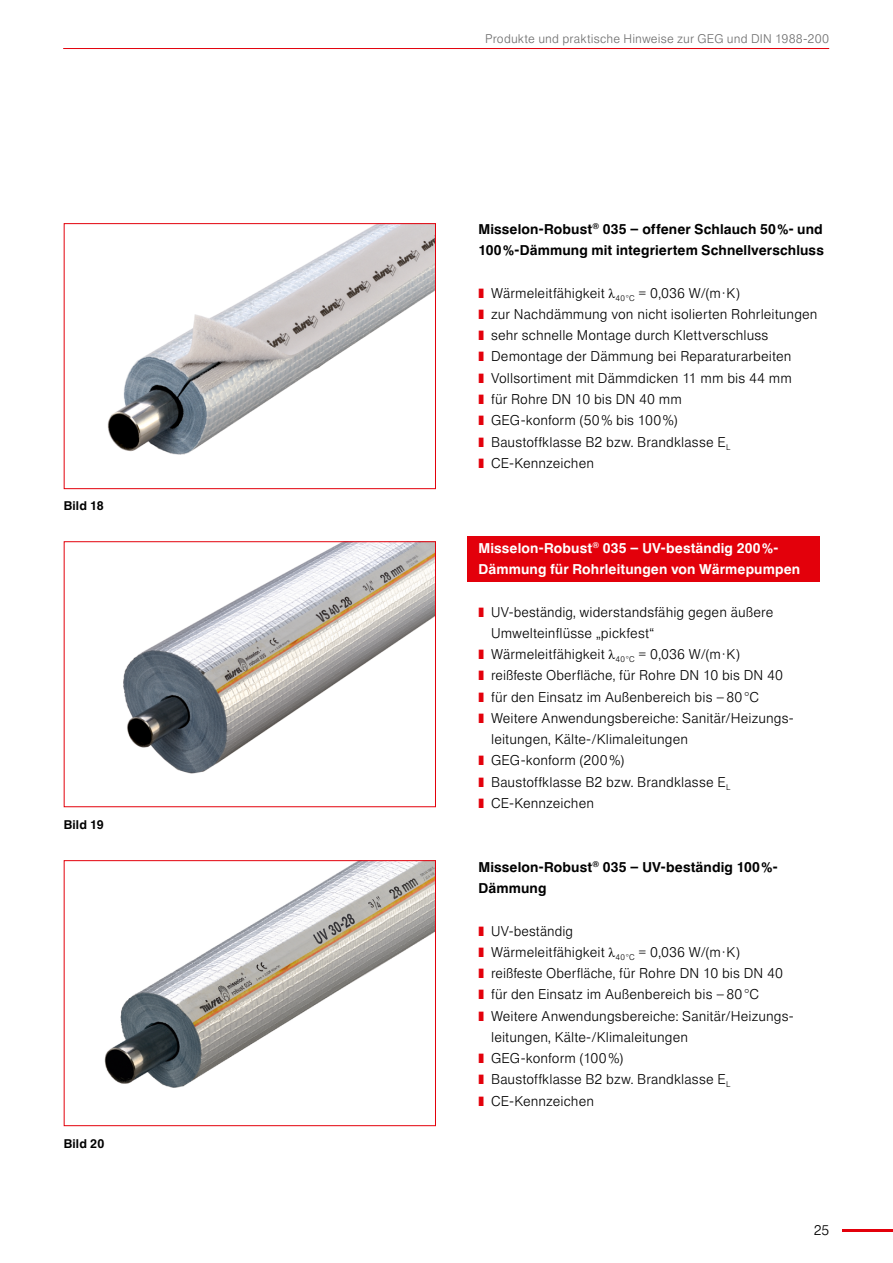
<style>
.page{position:relative;width:893px;height:1263px;background:#fff}
.page>*{position:absolute;margin:0;border:0;box-sizing:border-box;transform-origin:0 0}
.t1{font:300 13.5px/21.3px "Europa Gro SBOP";letter-spacing:.01em;color:#000}
.t2{font:500 13.5px/21.3px "Europa Gro SBOP";letter-spacing:.01em;color:#000}
.t3{font:500 13.5px/21.3px "Europa Gro SBOP";letter-spacing:.01em;color:#fff}
.t4{font:300 12px "Europa Gro SBOP";letter-spacing:.015em;color:#6e6e6e}
.t5{font:500 12px "Europa Gro SBOP";letter-spacing:.015em;color:#000}
.s1{font-family:"Times New Roman";font-weight:400}
</style>
<div class="page">
<hr style="left:842px;top:1229px;width:51px;height:2px;background:#e3000b">
<hr style="left:63px;top:48px;width:766px;height:1px;background:#e3000b">
<div style="left:468px;top:536px;width:352px;height:45px;background:#e3000b"></div>
<img style="left:107px;top:225px;width:327px;height:230px">
<div style="left:64px;top:223px;width:372px;height:266px;border:1px solid #e3000b"></div>
<img style="left:123px;top:543px;width:311px;height:231px">
<div style="left:64px;top:541px;width:372px;height:266px;border:1px solid #e3000b"></div>
<img style="left:104px;top:862px;width:330px;height:226px">
<div style="left:64px;top:860px;width:372px;height:266px;border:1px solid #e3000b"></div>
<p class="t5" style="left:64px;top:499px;width:41px">Bild 18</p>
<p class="t5" style="left:64px;top:817px;width:41px">Bild 19</p>
<p class="t5" style="left:64px;top:1136px;width:42px">Bild 20</p>
<p class="t4" style="left:485px;top:31px;width:345px">Produkte und praktische Hinweise zur GEG und DIN 1988-200</p>
<p class="t2" style="left:478px;top:218px;width:347px">Misselon-Robust<sup>®</sup> 035 – offener Schlauch 50%- und<br>100%-Dämmung mit integriertem Schnellverschluss</p>
<p class="t1" style="left:491px;top:282px;width:328px">Wärmeleitfähigkeit <span class="s1">λ</span><sub>40°C</sub> = 0,036 W/(m·K)<br>zur Nachdämmung von nicht isolierten Rohrleitungen sehr schnelle Montage durch Klettverschluss Demontage der Dämmung bei Reparaturarbeiten Vollsortiment mit Dämmdicken 11 mm bis 44 mm<br>für Rohre DN 10 bis DN 40 mm<br>GEG-konform (50% bis 100%)<br>Baustoffklasse B2 bzw. Brandklasse E<sub>L </sub>CE-Kennzeichen</p>
<p class="t3" style="left:478px;top:537px;width:323px">Misselon-Robust<sup>®</sup> 035 – UV-beständig 200%-<br>Dämmung für Rohrleitungen von Wärmepumpen</p>
<p class="t1" style="left:491px;top:601px;width:303px">UV-beständig, widerstandsfähig gegen äußere Umwelteinflüsse „pickfest“<br>Wärmeleitfähigkeit <span class="s1">λ</span><sub>40°C</sub> = 0,036 W/(m·K) reißfeste Oberfläche, für Rohre DN 10 bis DN 40 für den Einsatz im Außenbereich bis –80°C Weitere Anwendungsbereiche: Sanitär/Heizungs&shy;leitungen, Kälte-/Klimaleitungen<br>GEG-konform (200%)<br>Baustoffklasse B2 bzw. Brandklasse E<sub>L </sub>CE-Kennzeichen</p>
<p class="t2" style="left:478px;top:856px;width:301px">Misselon-Robust<sup>®</sup> 035 – UV-beständig 100%-<br>Dämmung</p>
<p class="t1" style="left:491px;top:920px;width:303px">UV-beständig<br>Wärmeleitfähigkeit <span class="s1">λ</span><sub>40°C</sub> = 0,036 W/(m·K) reißfeste Oberfläche, für Rohre DN 10 bis DN 40 für den Einsatz im Außenbereich bis –80°C Weitere Anwendungsbereiche: Sanitär/Heizungs&shy;leitungen, Kälte-/Klimaleitungen<br>GEG-konform (100%)<br>Baustoffklasse B2 bzw. Brandklasse E<sub>L </sub>CE-Kennzeichen</p>
<p class="t1" style="left:814px;top:1219px;width:17px">25</p>
</div>
